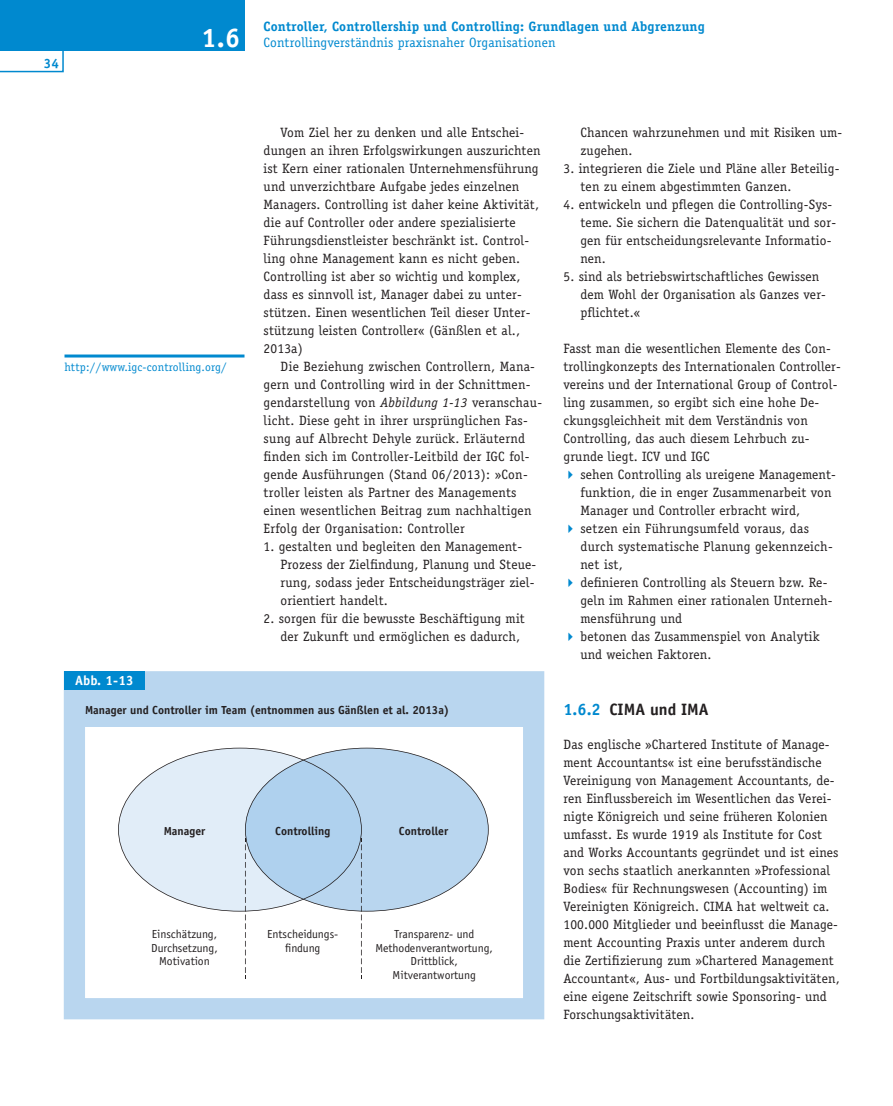
<style>
.page{position:relative;width:893px;height:1106px;background:#fff}
.page>*{position:absolute;margin:0;border:0;box-sizing:border-box;transform-origin:0 0}
.t1{font:700 27px "Officina Sans Std";color:#fff}
.t2{font:700 16.5px "Officina Sans Std";color:#231f20}
.t3{font:13.5px/18px "Officina Serif Std";letter-spacing:.01em;color:#231f20}
.t4{font:700 13.5px "Officina Serif Std";letter-spacing:.01em;color:#0089cf}
.t5{font:13.5px "Officina Serif Std";letter-spacing:.01em;color:#0089cf}
.t6{font:700 13.5px "Officina Sans Std";color:#fff}
.t7{font:700 13.5px "Officina Sans Std";color:#0089cf}
.t8{font:11.7px/13.5px "Officina Sans Std";color:#231f20;text-align:center}
.t9{font:700 11.7px "Officina Sans Std";color:#231f20}
.t10{font:11.7px "Officina Serif Std";letter-spacing:.01em;color:#0089cf}
.s1{font-style:italic}
.s2{color:#0089cf}
</style>
<div class="page">
<div style="left:0;top:0;width:244px;height:51px;background:#0089cf"></div>
<svg style="left:0;top:51px;width:64px;height:21px"></svg>
<hr style="left:65px;top:354px;width:179px;height:3px;background:#0089cf">
<div style="left:81px;top:689px;width:446px;height:38px;background:#b9d6ef"></div>
<div style="left:64px;top:671px;width:480px;height:348px;border:21px solid #b9d6ef"></div>
<div style="left:64px;top:671px;width:81px;height:18px;background:#0089cf"></div>
<svg style="left:118px;top:747px;width:127px;height:164px;fill:#e1edf8"></svg>
<svg style="left:245px;top:747px;width:244px;height:164px;fill:#b9d6ef"></svg>
<svg style="left:245px;top:760px;width:117px;height:218px"></svg>
<p class="t7" style="left:44px;top:55px;width:17px">34</p>
<h1 class="t1" style="left:202px;top:21px;width:40px">1.6</h1>
<p class="t10" style="left:65px;top:360px;width:164px">http://www.igc-controlling.org/</p>
<p class="t6" style="left:75px;top:672px;width:60px">Abb. 1-13</p>
<p class="t4" style="left:264px;top:18px;width:443px">Controller, Controllership und Controlling: Grundlagen und Abgrenzung</p>
<p class="t5" style="left:264px;top:34px;width:293px">Controllingverständnis praxisnaher Organisationen</p>
<p class="t3" style="left:264px;top:123px;width:279px;text-indent:17px">Vom Ziel her zu denken und alle Entschei&shy;dungen an ihren Erfolgswirkungen auszurichten ist Kern einer rationalen Unternehmensführung und unverzichtbare Aufgabe jedes einzelnen Managers. Controlling ist daher keine Aktivität, die auf Controller oder andere spezialisierte Führungsdienstleister beschränkt ist. Control&shy;ling ohne Management kann es nicht geben.<br>Controlling ist aber so wichtig und komplex, dass es sinnvoll ist, Manager dabei zu unter&shy;stützen. Einen wesentlichen Teil dieser Unter&shy;stützung leisten Controller« (Gänßlen et al., 2013a)</p>
<p class="t3" style="left:264px;top:357px;width:280px;text-indent:17px">Die Beziehung zwischen Controllern, Mana&shy;gern und Controlling wird in der Schnittmen&shy;gendarstellung von <span class="s1">Abbildung 1-13</span> veranschau&shy;licht. Diese geht in ihrer ursprünglichen Fas&shy;sung auf Albrecht Dehyle zurück. Erläuternd finden sich im Controller-Leitbild der IGC fol&shy;gende Ausführungen (Stand 06/2013): »Con&shy;troller leisten als Partner des Managements einen wesentlichen Beitrag zum nachhaltigen Erfolg der Organisation: Controller</p>
<p class="t3" style="left:281px;top:537px;width:257px;text-indent:-17px">1. gestalten und begleiten den Management-Prozess der Zielfindung, Planung und Steue&shy;rung, sodass jeder Entscheidungsträger ziel&shy;orientiert handelt.</p>
<p class="t3" style="left:281px;top:609px;width:246px;text-indent:-17px">2. sorgen für die bewusste Beschäftigung mit der Zukunft und ermöglichen es dadurch,</p>
<p class="t3" style="left:580px;top:123px;width:263px">Chancen wahrzunehmen und mit Risiken um&shy;zugehen.</p>
<p class="t3" style="left:580px;top:159px;width:261px;text-indent:-17px">3. integrieren die Ziele und Pläne aller Beteilig&shy;ten zu einem abgestimmten Ganzen.</p>
<p class="t3" style="left:580px;top:195px;width:257px;text-indent:-17px">4. entwickeln und pflegen die Controlling-Sys&shy;teme. Sie sichern die Datenqualität und sor&shy;gen für entscheidungsrelevante Informatio&shy;nen.</p>
<p class="t3" style="left:580px;top:267px;width:247px;text-indent:-17px">5. sind als betriebswirtschaftliches Gewissen dem Wohl der Organisation als Ganzes ver&shy;pflichtet.«</p>
<p class="t3" style="left:563px;top:339px;width:279px">Fasst man die wesentlichen Elemente des Con&shy;trollingkonzepts des Internationalen Controller&shy;vereins und der International Group of Control&shy;ling zusammen, so ergibt sich eine hohe De&shy;ckungsgleichheit mit dem Verständnis von Controlling, das auch diesem Lehrbuch zu&shy;grunde liegt. ICV und IGC</p>
<p class="t3" style="left:580px;top:465px;width:257px">sehen Controlling als ureigene Management&shy;funktion, die in enger Zusammenarbeit von Manager und Controller erbracht wird, setzen ein Führungsumfeld voraus, das durch systematische Planung gekennzeich&shy;net ist,<br>definieren Controlling als Steuern bzw. Re&shy;geln im Rahmen einer rationalen Unterneh&shy;mensführung und<br>betonen das Zusammenspiel von Analytik und weichen Faktoren.</p>
<p class="t9" style="left:85px;top:702px;width:366px">Manager und Controller im Team (entnommen aus Gänßlen et al. 2013a)</p>
<p class="t9" style="left:164px;top:824px;width:43px">Manager</p>
<p class="t9" style="left:275px;top:824px;width:57px">Controlling</p>
<p class="t9" style="left:399px;top:824px;width:51px">Controller</p>
<p class="t8" style="left:151px;top:927px;width:68px">Einschätzung,<br>Durchsetzung,<br>Motivation</p>
<p class="t8" style="left:267px;top:927px;width:73px">Entscheidungs&shy;ndung</p>
<p class="t8" style="left:375px;top:927px;width:119px">Transparenz- und<br>Methodenverantwortung,<br>Drittblick,<br>Mitverantwortung</p>
<p class="t2" style="left:563px;top:699px;width:147px"><span class="s2">1.6.2</span> CIMA und IMA</p>
<p class="t3" style="left:563px;top:735px;width:278px">Das englische »Chartered Institute of Manage&shy;ment Accountants« ist eine berufsständische Vereinigung von Management Accountants, de&shy;ren Einflussbereich im Wesentlichen das Verei&shy;nigte Königreich und seine früheren Kolonien umfasst. Es wurde 1919 als Institute for Cost and Works Accountants gegründet und ist eines von sechs staatlich anerkannten »Professional Bodies« für Rechnungswesen (Accounting) im Vereinigten Königreich. CIMA hat weltweit ca.<br>100.000 Mitglieder und beeinflusst die Manage&shy;ment Accounting Praxis unter anderem durch die Zertifizierung zum »Chartered Management Accountant«, Aus- und Fortbildungsaktivitäten, eine eigene Zeitschrift sowie Sponsoring- und Forschungsaktivitäten.</p>
</div>
